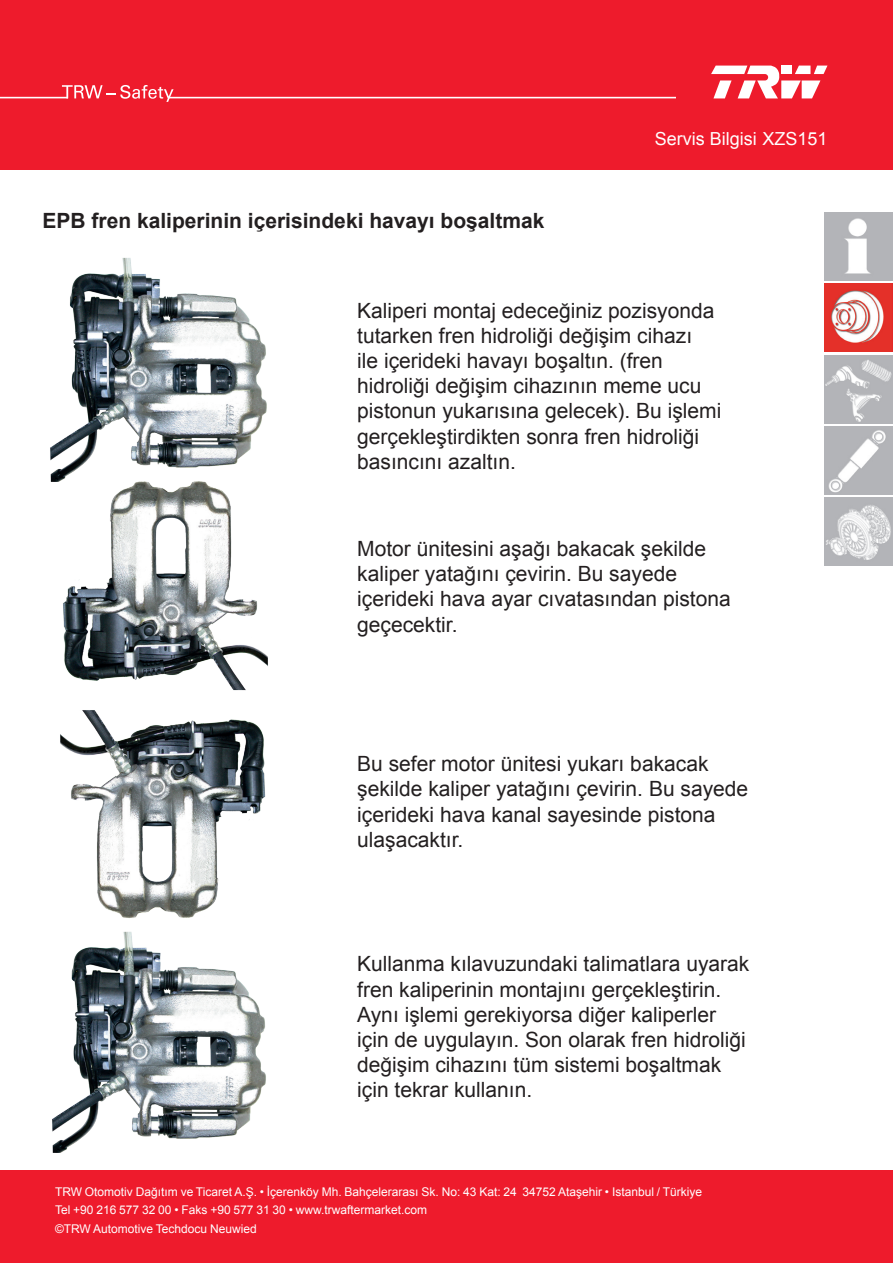
<style>
.page{position:relative;width:893px;height:1263px;background:#ee1b2c}
.page>*{position:absolute;margin:0;border:0;box-sizing:border-box;transform-origin:0 0}
.t1{font:21px/25.2px "Arial";color:#231f20}
.t2{font:700 21px "Arial";color:#231f20}
.t3{font:18px "Arial";color:#fff}
.t4{font:12px/17.2px "Arial";color:#fff}
</style>
<div class="page">
<div style="left:0;top:171px;width:893px;height:999px;background:#fff"></div>
<svg style="left:62px;top:85px;width:112px;height:17px"></svg>
<hr style="left:0;top:97px;width:68px;height:1px;background:#fff">
<hr style="left:168px;top:97px;width:507px;height:1px;background:#fff">
<svg style="left:711px;top:66px;width:116px;height:32px"></svg>
<img style="left:825px;top:213px;width:68px;height:68px">
<img style="left:825px;top:284px;width:68px;height:68px">
<img style="left:825px;top:355px;width:68px;height:68px">
<img style="left:825px;top:426px;width:68px;height:68px">
<img style="left:825px;top:497px;width:68px;height:68px">
<img style="left:50px;top:257px;width:217px;height:224px">
<img style="left:58px;top:476px;width:210px;height:215px">
<img style="left:60px;top:710px;width:206px;height:208px">
<img style="left:52px;top:931px;width:214px;height:221px">
<p class="t2" style="left:43px;top:207px;width:503px">EPB fren kaliperinin içerisindeki havayı boşaltmak</p>
<p class="t3" style="left:655px;top:127px;width:174px">Servis Bilgisi XZS151</p>
<p class="t1" style="left:357px;top:298px;width:366px">Kaliperi montaj edeceğiniz pozisyonda tutarken fren hidroliği değişim cihazı<br>ile içerideki havayı boşaltın. (fren hidroliği değişim cihazının meme ucu pistonun yukarısına gelecek). Bu işlemi gerçekleştirdikten sonra fren hidroliği basıncını azaltın.</p>
<p class="t1" style="left:357px;top:536px;width:375px">Motor ünitesini aşağı bakacak şekilde kaliper yatağını çevirin. Bu sayede içerideki hava ayar cıvatasından pistona geçecektir.</p>
<p class="t1" style="left:357px;top:751px;width:392px">Bu sefer motor ünitesi yukarı bakacak şekilde kaliper yatağını çevirin. Bu sayede içerideki hava kanal sayesinde pistona ulaşacaktır.</p>
<p class="t1" style="left:357px;top:952px;width:394px">Kullanma kılavuzundaki talimatlara uyarak fren kaliperinin montajını gerçekleştirin.<br>Aynı işlemi gerekiyorsa diğer kaliperler için de uygulayın. Son olarak fren hidroliği değişim cihazını tüm sistemi boşaltmak için tekrar kullanın.</p>
<p class="t4" style="left:55px;top:1184px;width:649px">TRW Otomotiv Dağıtım ve Ticaret A.Ş. • İçerenköy Mh. Bahçelerarası Sk. No: 43 Kat: 24 34752 Ataşehir • Istanbul / Türkiye<br>Tel +90 216 577 32 00 • Faks +90 577 31 30 • www.trwaftermarket.com</p>
<p class="t4" style="left:55px;top:1220px;width:203px">©TRW Automotive Techdocu Neuwied</p>
</div>
